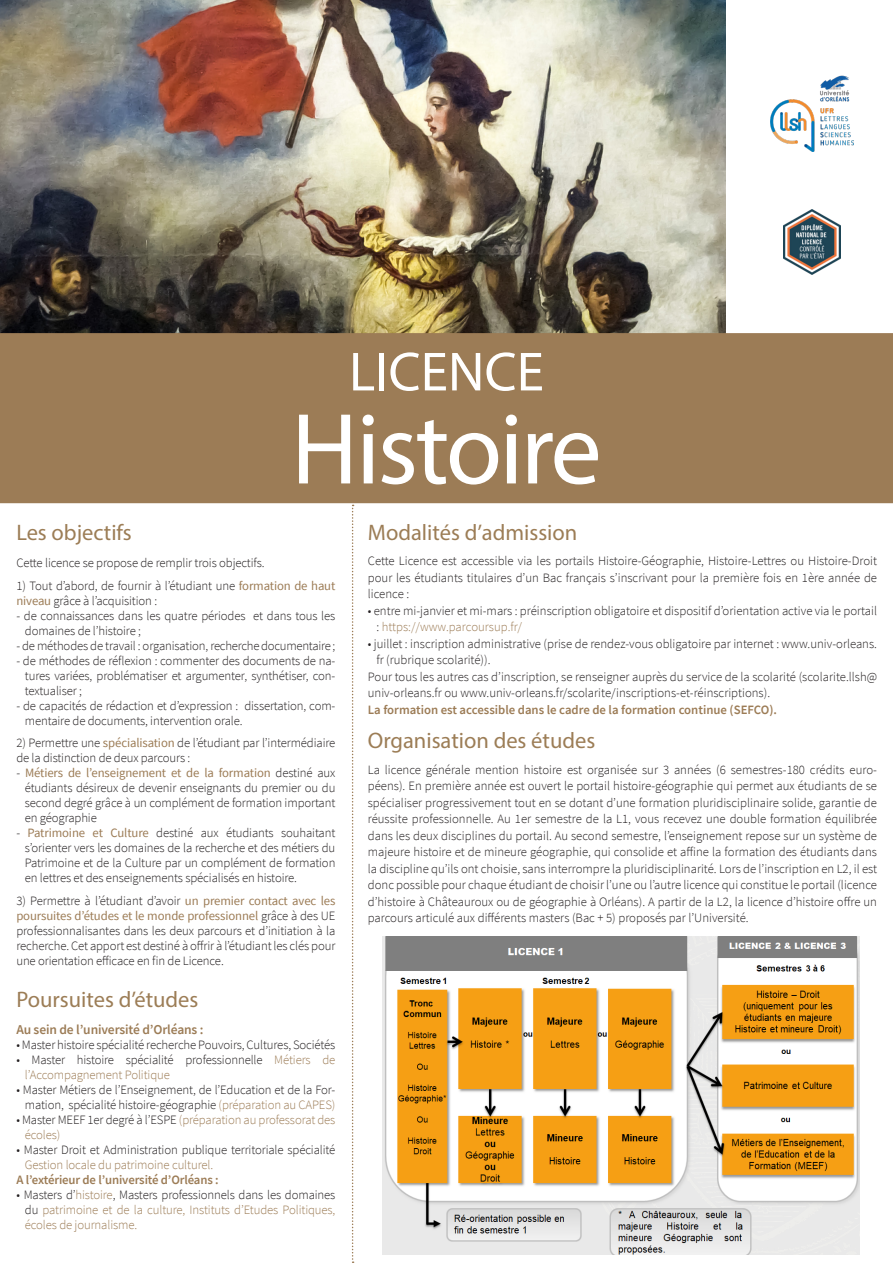
<style>
.page{position:relative;width:893px;height:1263px;background:#fff}
.page>*{position:absolute;margin:0;border:0;box-sizing:border-box;transform-origin:0 0}
.t1{font:102px "Myriad Pro";letter-spacing:-.025em;color:#fff}
.t2{font:55.5px "Myriad Pro";color:#fff}
.t3{font:22.5px "Myriad Pro";color:#9c7d56}
.t4{font:600 13.5px "Source Sans Pro";letter-spacing:-.01em;color:#9c7c56}
.t5{font:300 12.75px/15px "Source Sans Pro";letter-spacing:-.01em;color:#231f20}
.t6{font:300 12.75px/15px "Source Sans Pro";letter-spacing:-.01em;color:#9c7c56}
.t7{font:600 12.75px "Source Sans Pro";color:#9c7c56}
.s1{font-weight:400;color:#9c7c56}
.s2{color:#9c7c56}
.s3{color:#231f20}
</style>
<div class="page">
<img style="left:0;top:0;width:726px;height:333px">
<img style="left:382px;top:937px;width:478px;height:317px">
<div style="left:0;top:333px;width:893px;height:170px;background:#9c7c56"></div>
<svg style="left:352px;top:505px;width:2px;height:758px"></svg>
<img style="left:784px;top:210px;width:56px;height:64px">
<img style="left:770px;top:75px;width:84px;height:76px">
<p class="t2" style="left:349px;top:338px;width:196px">LICENCE</p>
<p class="t1" style="left:291px;top:386px;width:312px">Histoire</p>
<p class="t3" style="left:16px;top:518px;width:117px">Les objectifs</p>
<p class="t5" style="left:16px;top:555px;width:250px">Cette licence se propose de remplir trois objectifs.</p>
<p class="t5" style="left:16px;top:578px;width:321px">1) Tout d’abord, de fournir à l’étudiant une <span class="s1">formation de haut niveau</span> grâce à l’acquisition :</p>
<p class="t5" style="left:25px;top:608px;width:312px;text-indent:-9px">- de connaissances dans les quatre périodes et dans tous les domaines de l’histoire ;</p>
<p class="t5" style="left:16px;top:638px;width:320px">- de méthodes de travail : organisation, recherche documentaire ;</p>
<p class="t5" style="left:25px;top:653px;width:312px;text-align:justify;text-indent:-9px">- de méthodes de réflexion : commenter des documents de na&shy;tures variées, problématiser et argumenter, synthétiser, con&shy;textualiser ;</p>
<p class="t5" style="left:25px;top:698px;width:312px;text-indent:-9px">- de capacités de rédaction et d’expression : dissertation, com&shy;mentaire de documents, intervention orale.</p>
<p class="t5" style="left:16px;top:735px;width:321px">2) Permettre une <span class="s1">spécialisation</span> de l’étudiant par l’intermédiaire de la distinction de deux parcours :</p>
<p class="t5" style="left:25px;top:765px;width:312px;text-align:justify;text-indent:-9px">- <span class="s1">Métiers de l’enseignement et de la formation</span> destiné aux étudiants désireux de devenir enseignants du premier ou du second degré grâce à un complément de formation important en géographie</p>
<p class="t5" style="left:25px;top:825px;width:312px;text-align:justify;text-indent:-9px">- <span class="s1">Patrimoine et Culture</span> destiné aux étudiants souhaitant s’orienter vers les domaines de la recherche et des métiers du Patrimoine et de la Culture par un complément de formation en lettres et des enseignements spécialisés en histoire.</p>
<p class="t5" style="left:16px;top:893px;width:321px;text-align:justify">3) Permettre à l’étudiant d’avoir <span class="s1">un premier contact avec les poursuites d’études et le monde professionnel</span> grâce à des UE professionnalisantes dans les deux parcours et d’initiation à la recherche. Cet apport est destiné à offrir à l’étudiant les clés pour une orientation efficace en fin de Licence.</p>
<p class="t3" style="left:16px;top:985px;width:184px">Poursuites d’études</p>
<p class="t4" style="left:16px;top:1020px;width:189px">Au sein de l’université d’Orléans :</p>
<p class="t5" style="left:16px;top:1037px;width:321px">• Master histoire spécialité recherche Pouvoirs, Cultures, Sociétés</p>
<p class="t5" style="left:25px;top:1052px;width:312px;text-indent:-9px">• Master histoire spécialité professionnelle <span class="s2">Métiers de l’Accompagnement Politique</span></p>
<p class="t5" style="left:16px;top:1082px;width:321px;text-align:right">• Master Métiers de l’Enseignement, de l’Education et de la For&shy;mation, spécialité histoire-géographie <span class="s2">(préparation au CAPES)</span></p>
<p class="t6" style="left:25px;top:1112px;width:312px;text-indent:-9px"><span class="s3">• Master MEEF 1er degré à l’ESPE</span> (préparation au professorat des écoles)</p>
<p class="t5" style="left:25px;top:1142px;width:312px;text-indent:-9px">• Master Droit et Administration publique territoriale spécialité<br><span class="s2">Gestion locale du patrimoine culturel.</span></p>
<p class="t7" style="left:16px;top:1171px;width:204px">A l’extérieur de l’université d’Orléans :</p>
<p class="t6" style="left:25px;top:1187px;width:312px;text-align:justify;text-indent:-9px"><span class="s3">• Masters d’</span>histoire<span class="s3">, Masters professionnels dans les domaines du</span> patrimoine et de la culture, Instituts d’Etudes Politiques, écoles de journalisme.</p>
<p class="t3" style="left:368px;top:518px;width:211px">Modalités d’admission</p>
<p class="t5" style="left:368px;top:553px;width:511px;line-height:16.5px;text-align:justify">Cette Licence est accessible via les portails Histoire-Géographie, Histoire-Lettres ou Histoire-Droit pour les étudiants titulaires d’un Bac français s’inscrivant pour la première fois en 1ère année de licence :</p>
<p class="t5" style="left:376px;top:602px;width:502px;line-height:16.5px;text-indent:-9px">• entre mi-janvier et mi-mars : préinscription obligatoire et dispositif d’orientation active via le portail : <span class="s2">https://www.parcoursup.fr/</span></p>
<p class="t5" style="left:376px;top:635px;width:502px;line-height:16.5px;text-indent:-9px">• juillet : inscription administrative (prise de rendez-vous obligatoire par internet : www.univ-orleans. fr (rubrique scolarité)).</p>
<p class="t5" style="left:368px;top:668px;width:511px;line-height:16.5px">Pour tous les autres cas d’inscription, se renseigner auprès du service de la scolarité (scolarite.llsh@ univ-orleans.fr ou www.univ-orleans.fr/scolarite/inscriptions-et-réinscriptions).</p>
<p class="t7" style="left:368px;top:701px;width:411px">La formation est accessible dans le cadre de la formation continue (SEFCO).</p>
<p class="t3" style="left:368px;top:727px;width:229px">Organisation des études</p>
<p class="t5" style="left:368px;top:761px;width:511px;line-height:16.5px;text-align:justify">La licence générale mention histoire est organisée sur 3 années (6 semestres-180 crédits euro&shy;péens). En première année est ouvert le portail histoire-géographie qui permet aux étudiants de se spécialiser progressivement tout en se dotant d’une formation pluridisciplinaire solide, garantie de réussite professionnelle. Au 1er semestre de la L1, vous recevez une double formation équilibrée dans les deux disciplines du portail. Au second semestre, l’enseignement repose sur un système de majeure histoire et de mineure géographie, qui consolide et affine la formation des étudiants dans la discipline qu’ils ont choisie, sans interrompre la pluridisciplinarité. Lors de l’inscription en L2, il est donc possible pour chaque étudiant de choisir l’une ou l’autre licence qui constitue le portail (licence d’histoire à Châteauroux ou de géographie à Orléans). A partir de la L2, la licence d’histoire offre un parcours articulé aux différents masters (Bac + 5) proposés par l’Université.</p>
</div>
